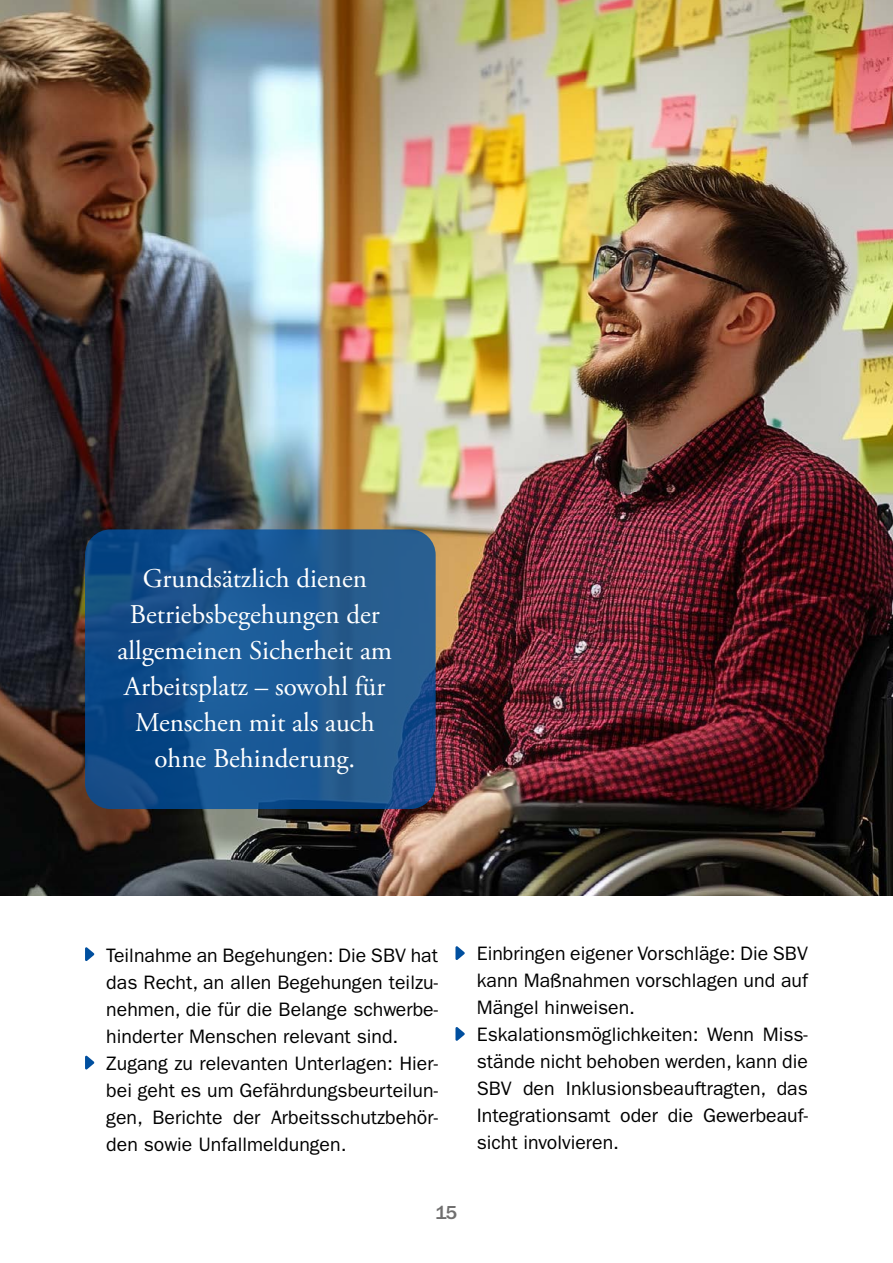
<style>
.page{position:relative;width:893px;height:1263px;background:#fff}
.page>*{position:absolute;margin:0;border:0;box-sizing:border-box;transform-origin:0 0}
.t1{font:27px/36px "Adobe Garamond Pro";color:#fff;text-align:center}
.t2{font:19.5px/27px "ITC Franklin Gothic Std";color:#000}
.t3{font:500 19.5px "ITC Franklin Gothic Std";color:#706f6f}
</style>
<div class="page">
<img style="left:0;top:0;width:893px;height:896px">
<svg style="left:85px;top:529px;width:351px;height:280px;background:#19548d"></svg>
<svg style="left:85px;top:947px;width:9px;height:14px"></svg>
<svg style="left:85px;top:1055px;width:9px;height:15px"></svg>
<svg style="left:455px;top:946px;width:10px;height:14px"></svg>
<svg style="left:455px;top:1027px;width:10px;height:14px"></svg>
<h1 class="t1" style="left:118px;top:561px;width:276px">Grundsätzlich dienen<br>Betriebsbegehungen der allgemeinen Sicherheit am<br>Arbeitsplatz – sowohl für<br>Menschen mit als auch ohne Behinderung.</h1>
<p class="t2" style="left:106px;top:942px;width:333px">Teilnahme an Begehungen: Die SBV hat das Recht, an allen Begehungen teilzu&shy;nehmen, die für die Belange schwerbe&shy;hinderter Menschen relevant sind.<br>Zugang zu relevanten Unterlagen: Hier&shy;bei geht es um Gefährdungsbeurteilun&shy;gen, Berichte der Arbeitsschutzbehör&shy;den sowie Unfallmeldungen.</p>
<p class="t3" style="left:436px;top:1201px;width:23px">15</p>
<p class="t2" style="left:477px;top:939px;width:333px">Einbringen eigener Vorschläge: Die SBV kann Maßnahmen vorschlagen und auf Mängel hinweisen.<br>Eskalationsmöglichkeiten: Wenn Miss&shy;stände nicht behoben werden, kann die SBV den Inklusionsbeauftragten, das Integrationsamt oder die Gewerbeauf&shy;sicht involvieren.</p>
</div>
